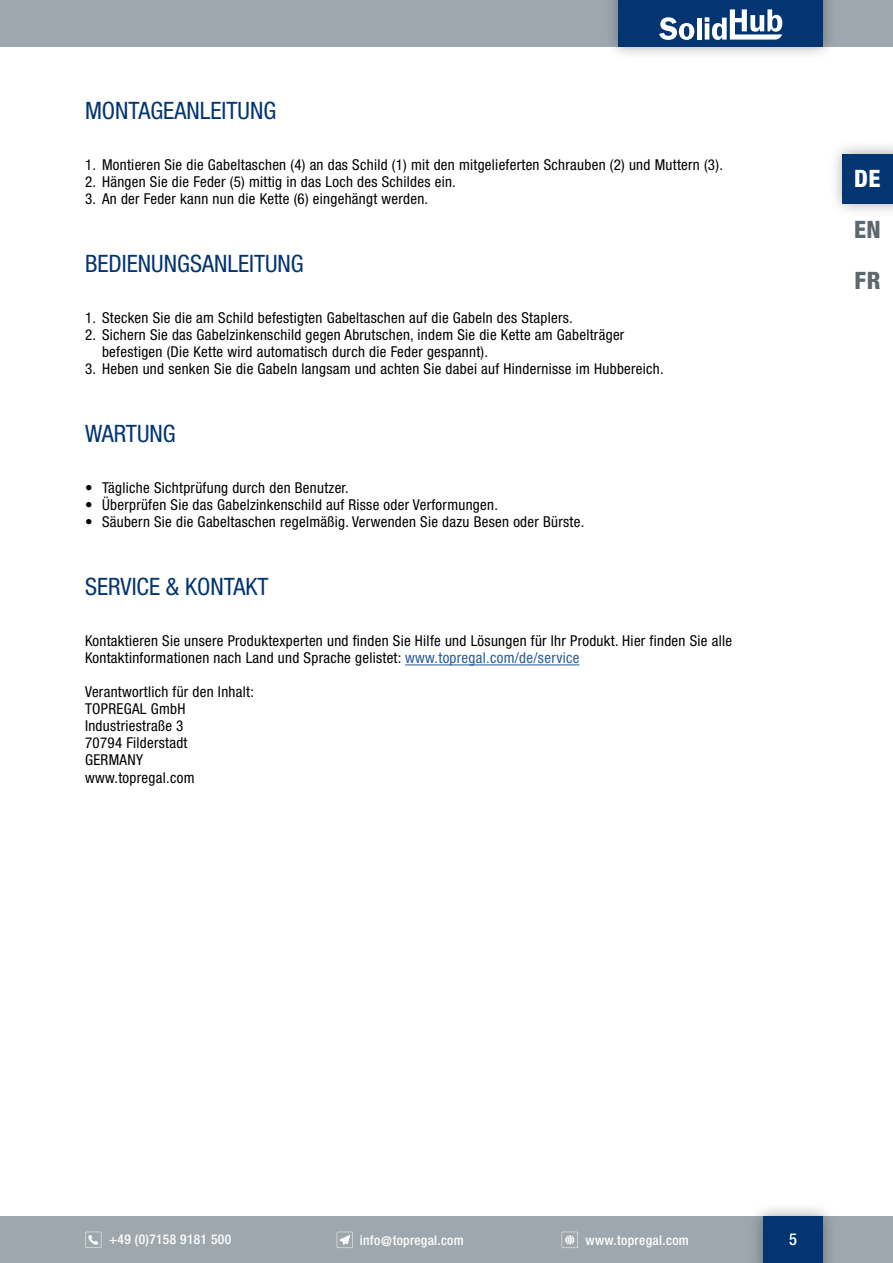
<style>
.page{position:relative;width:893px;height:1263px;background:#fff}
.page>*{position:absolute;margin:0;border:0;box-sizing:border-box;transform-origin:0 0}
.t1{font:condensed 24px "Helvetica Neue LT Pro";color:#033572}
.t2{font:800 condensed 24px/51px "Helvetica Neue LT Pro";color:#5c686e}
.t3{font:800 condensed 24px "Helvetica Neue LT Pro";color:#fff}
.t4{font:500 condensed 16.5px "Helvetica Neue LT Pro";color:#fff}
.t5{font:condensed 15px/17px "Helvetica Neue LT Pro";letter-spacing:.02em;color:#000}
.t6{font:500 condensed 13.5px "Helvetica Neue LT Pro";letter-spacing:.025em;color:#fff}
.s1{color:#275b9b}
</style>
<div class="page">
<div style="left:0;top:1216px;width:893px;height:47px;background:#9ea7ad"></div>
<svg style="left:562px;top:1232px;width:16px;height:16px"></svg>
<svg style="left:337px;top:1232px;width:16px;height:16px"></svg>
<svg style="left:85px;top:1232px;width:16px;height:16px"></svg>
<div style="left:0;top:0;width:893px;height:47px;background:#9ea7ad"></div>
<div style="left:604px;top:0;width:233px;height:61px;background:#000;opacity:.35"></div>
<div style="left:619px;top:0;width:204px;height:47px;background:#033572"></div>
<div style="left:749px;top:1202px;width:88px;height:61px;background:#000;opacity:.35"></div>
<div style="left:763px;top:1216px;width:60px;height:47px;background:#033572"></div>
<div style="left:829px;top:139px;width:64px;height:78px;background:#000;opacity:.35"></div>
<div style="left:843px;top:154px;width:50px;height:49px;background:#033572"></div>
<svg style="left:659px;top:17px;width:35px;height:23px"></svg>
<hr style="left:697px;top:18px;width:4px;height:22px;background:#fff">
<svg style="left:705px;top:9px;width:77px;height:31px"></svg>
<hr style="left:405px;top:664px;width:174px;height:1px;background:#275b9b">
<h1 class="t1" style="left:85px;top:96px;width:193px">MONTAGEANLEITUNG</h1>
<p class="t5" style="left:85px;top:156px;width:639px">1. Montieren Sie die Gabeltaschen (4) an das Schild (1) mit den mitgelieferten Schrauben (2) und Muttern (3).</p>
<p class="t5" style="left:85px;top:173px;width:372px">2. Hängen Sie die Feder (5) mittig in das Loch des Schildes ein.</p>
<p class="t5" style="left:85px;top:190px;width:345px">3. An der Feder kann nun die Kette (6) eingehängt werden.</p>
<h1 class="t1" style="left:85px;top:250px;width:220px">BEDIENUNGSANLEITUNG</h1>
<p class="t5" style="left:85px;top:309px;width:489px">1. Stecken Sie die am Schild befestigten Gabeltaschen auf die Gabeln des Staplers.</p>
<p class="t5" style="left:102px;top:326px;width:524px;text-indent:-17px">2. Sichern Sie das Gabelzinkenschild gegen Abrutschen, indem Sie die Kette am Gabelträger befestigen (Die Kette wird automatisch durch die Feder gespannt).</p>
<p class="t5" style="left:85px;top:360px;width:580px">3. Heben und senken Sie die Gabeln langsam und achten Sie dabei auf Hindernisse im Hubbereich.</p>
<h1 class="t1" style="left:85px;top:420px;width:92px">WARTUNG</h1>
<p class="t5" style="left:85px;top:479px;width:265px">• Tägliche Sichtprüfung durch den Benutzer.</p>
<p class="t5" style="left:85px;top:496px;width:414px">• Überprüfen Sie das Gabelzinkenschild auf Risse oder Verformungen.</p>
<p class="t5" style="left:85px;top:513px;width:501px">• Säubern Sie die Gabeltaschen regelmäßig. Verwenden Sie dazu Besen oder Bürste.</p>
<h1 class="t1" style="left:85px;top:573px;width:185px">SERVICE &amp; KONTAKT</h1>
<p class="t5" style="left:85px;top:632px;width:649px">Kontaktieren Sie unsere Produktexperten und finden Sie Hilfe und Lösungen für Ihr Produkt. Hier finden Sie alle<br>Kontaktinformationen nach Land und Sprache gelistet: <span class="s1">www.topregal.com/de/service</span></p>
<p class="t5" style="left:85px;top:683px;width:170px">Verantwortlich für den Inhalt:<br>TOPREGAL GmbH<br>Industriestraße 3<br>70794 Filderstadt<br>GERMANY www.topregal.com</p>
<h1 class="t3" style="left:854px;top:164px;width:28px">DE</h1>
<h1 class="t2" style="left:854px;top:204px;width:28px">EN<br>FR</h1>
<p class="t6" style="left:109px;top:1231px;width:123px">+49 (0)7158 9181 500</p>
<p class="t6" style="left:360px;top:1232px;width:105px">info@topregal.com</p>
<p class="t6" style="left:585px;top:1232px;width:105px">www.topregal.com</p>
<p class="t4" style="left:789px;top:1229px;width:9px">5</p>
</div>
